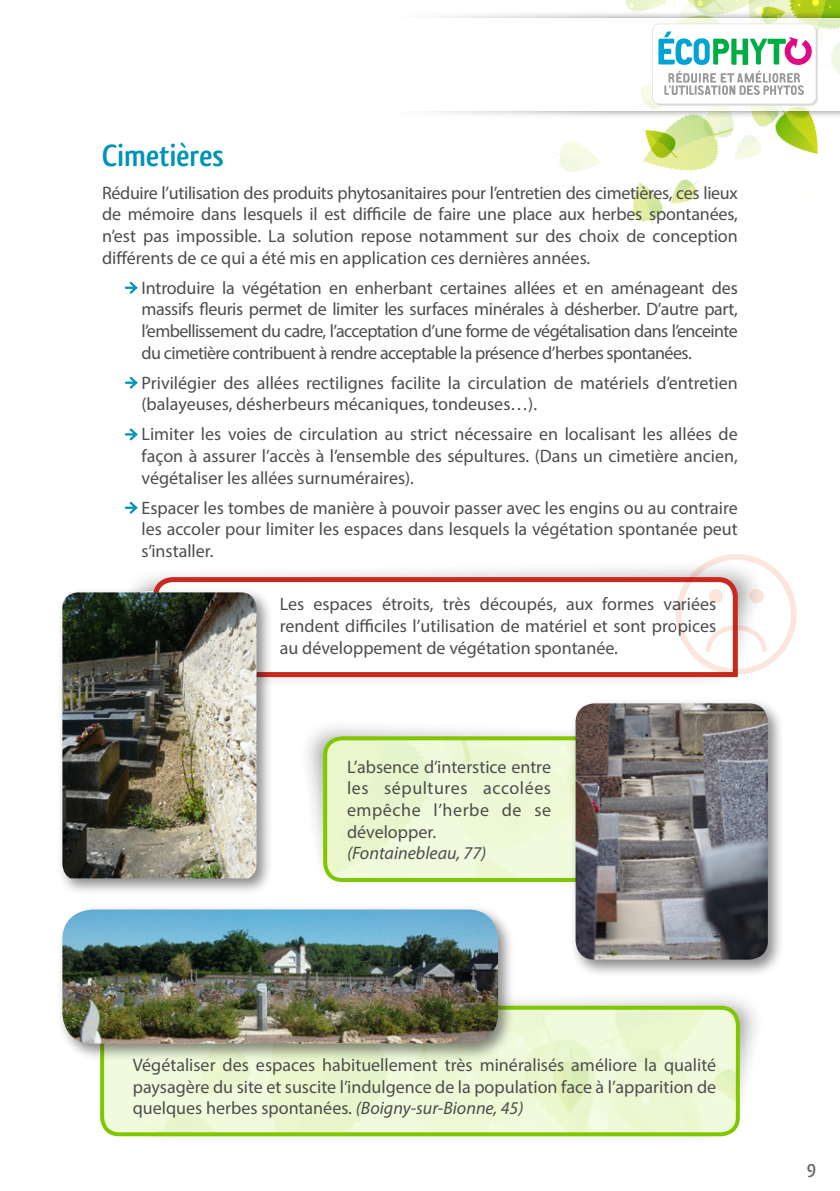
<style>
.page{position:relative;width:840px;height:1191px;background:#fff}
.page>*{position:absolute;margin:0;border:0;box-sizing:border-box;transform-origin:0 0}
.t1{font:700 32px "Qlassik";color:#0093b7}
.t2{font:700 20px "Qlassik";color:#686867}
.t3{font:18px/21.6px "Myriad Pro";color:#4d4d4c;text-align:justify}
.t4{font:italic 18px "Myriad Pro";color:#4d4d4c}
.s1{font-style:italic}
</style>
<div class="page">
<svg style="left:550px;top:141px;width:51px;height:31px"></svg>
<svg style="left:618px;top:0;width:221px;height:225px"></svg>
<div style="left:121px;top:989px;width:644px;height:155px;background:#131413;opacity:.4"></div>
<div style="left:102px;top:1007px;width:635px;height:127px;background:#f0fbde;border-radius:17px"></div>
<svg style="left:143px;top:1111px;width:70px;height:20px"></svg>
<svg style="left:199px;top:1060px;width:51px;height:35px"></svg>
<svg style="left:269px;top:1007px;width:468px;height:127px"></svg>
<div style="left:100px;top:1005px;width:639px;height:131px;border:4px solid #80c700;border-radius:17px"></div>
<div style="left:299px;top:718px;width:443px;height:171px;background:#131413;opacity:.4"></div>
<svg style="left:325px;top:738px;width:245px;height:142px;background:#ecf8d5"></svg>
<div style="left:323px;top:736px;width:387px;height:146px;border:4px solid #80c700;border-radius:17px"></div>
<svg style="left:125px;top:282px;width:13px;height:12px"></svg>
<svg style="left:125px;top:377px;width:13px;height:11px"></svg>
<svg style="left:125px;top:428px;width:13px;height:12px"></svg>
<svg style="left:125px;top:502px;width:13px;height:11px"></svg>
<div style="left:57px;top:904px;width:458px;height:156px;background:#131413;opacity:.5"></div>
<img style="left:62px;top:909px;width:435px;height:134px">
<div style="left:570px;top:698px;width:214px;height:279px;background:#131413;opacity:.5"></div>
<img style="left:575px;top:703px;width:192px;height:256px">
<svg style="left:150px;top:574px;width:590px;height:105px"></svg>
<div style="left:57px;top:587px;width:217px;height:308px;background:#131413;opacity:.5"></div>
<img style="left:62px;top:592px;width:194px;height:286px">
<svg style="left:675px;top:554px;width:121px;height:120px"></svg>
<h1 class="t1" style="left:102px;top:137px;width:123px">Cimetières</h1>
<p class="t3" style="left:102px;top:182px;width:636px">Réduire l’utilisation des produits phytosanitaires pour l’entretien des cimetières, ces lieux de mémoire dans lesquels il est difficile de faire une place aux herbes spontanées, n’est pas impossible. La solution repose notamment sur des choix de conception différents de ce qui a été mis en application ces dernières années.</p>
<p class="t3" style="left:141px;top:276px;width:597px">Introduire la végétation en enherbant certaines allées et en aménageant des massifs fleuris permet de limiter les surfaces minérales à désherber. D’autre part, l’embellissement du cadre, l’acceptation d’une forme de végétalisation dans l’enceinte du cimetière contribuent à rendre acceptable la présence d’herbes spontanées.</p>
<p class="t3" style="left:141px;top:371px;width:597px">Privilégier des allées rectilignes facilite la circulation de matériels d’entretien (balayeuses, désherbeurs mécaniques, tondeuses…).</p>
<p class="t3" style="left:141px;top:423px;width:597px">Limiter les voies de circulation au strict nécessaire en localisant les allées de façon à assurer l’accès à l’ensemble des sépultures. (Dans un cimetière ancien, végétaliser les allées surnuméraires).</p>
<p class="t3" style="left:141px;top:496px;width:597px">Espacer les tombes de manière à pouvoir passer avec les engins ou au contraire les accoler pour limiter les espaces dans lesquels la végétation spontanée peut s’installer.</p>
<p class="t3" style="left:279px;top:593px;width:438px">Les espaces étroits, très découpés, aux formes variées rendent difficiles l’utilisation de matériel et sont propices au développement de végétation spontanée.</p>
<p class="t3" style="left:347px;top:755px;width:205px">L’absence d’interstice entre les sépultures accolées empêche l’herbe de se développer.</p>
<p class="t4" style="left:347px;top:842px;width:141px">(Fontainebleau, 77)</p>
<p class="t3" style="left:133px;top:1054px;width:584px">Végétaliser des espaces habituellement très minéralisés améliore la qualité paysagère du site et suscite l’indulgence de la population face à l’apparition de quelques herbes spontanées. <span class="s1">(Boigny-sur-Bionne, 45)</span></p>
<p class="t2" style="left:806px;top:1157px;width:11px">9</p>
</div>
